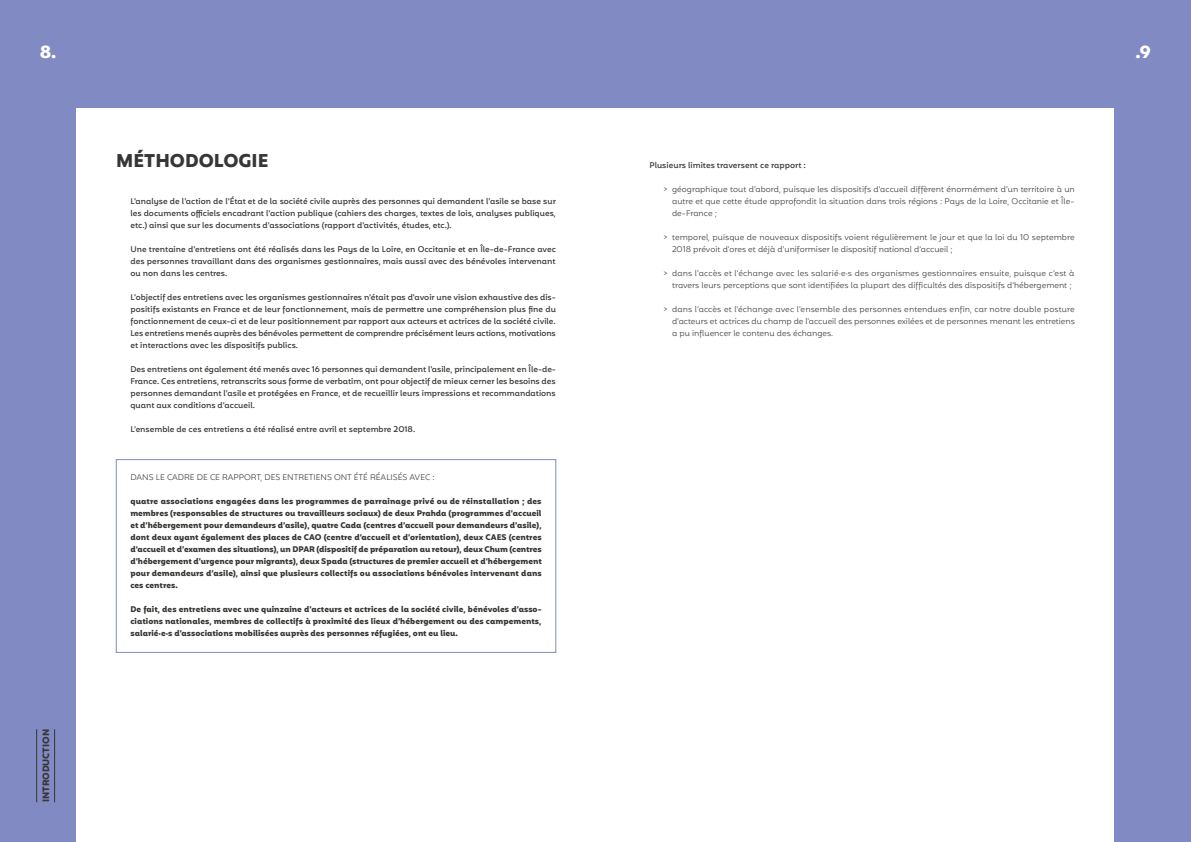
<style>
.page{position:relative;width:1191px;height:842px;background:#818ac3}
.page>*{position:absolute;margin:0;border:0;box-sizing:border-box;transform-origin:0 0}
.t1{font:700 18px "Mohr";color:#373634}
.t2{font:700 17px "Mohr";color:#fff}
.t3{font:700 9px "Mohr Alt";color:#373634}
.t4{font:500 8px/12px "Mohr Alt";color:#373634;text-align:justify}
.t5{font:700 8px/12px "Mohr Alt";color:#373634;text-align:justify}
.t6{font:300 8px/12px "Mohr Alt";color:#373634;text-align:justify}
</style>
<div class="page">
<div style="left:77px;top:108px;width:1037px;height:734px;background:#fff"></div>
<hr style="left:54px;top:729px;width:1px;height:73px;background:#373634">
<hr style="left:36px;top:729px;width:1px;height:73px;background:#373634">
<div style="left:116px;top:459px;width:440px;height:194px;border:1px solid #818ac3"></div>
<h2 class="t2" style="left:40px;top:42px;width:18px">8.</h2>
<h2 class="t2" style="left:1135px;top:42px;width:17px">.9</h2>
<p class="t3" style="left:41px;top:802px;width:75px;rotate:-90deg">INTRODUCTION</p>
<h1 class="t1" style="left:116px;top:150px;width:154px">MÉTHODOLOGIE</h1>
<p class="t4" style="left:130px;top:195px;width:427px">L’analyse de l’action de l’État et de la société civile auprès des personnes qui demandent l’asile se base sur les documents officiels encadrant l’action publique (cahiers des charges, textes de lois, analyses publiques, etc.) ainsi que sur les documents d’associations (rapport d’activités, études, etc.).</p>
<p class="t4" style="left:130px;top:243px;width:427px">Une trentaine d’entretiens ont été réalisés dans les Pays de la Loire, en Occitanie et en Île-de-France avec des personnes travaillant dans des organismes gestionnaires, mais aussi avec des bénévoles intervenant ou non dans les centres.</p>
<p class="t4" style="left:130px;top:291px;width:427px">L’objectif des entretiens avec les organismes gestionnaires n’était pas d’avoir une vision exhaustive des dis&shy;positifs existants en France et de leur fonctionnement, mais de permettre une compréhension plus fine du fonctionnement de ceux-ci et de leur positionnement par rapport aux acteurs et actrices de la société civile.<br>Les entretiens menés auprès des bénévoles permettent de comprendre précisément leurs actions, motivations et interactions avec les dispositifs publics.</p>
<p class="t4" style="left:130px;top:363px;width:427px">Des entretiens ont également été menés avec 16 personnes qui demandent l’asile, principalement en Île-de-France. Ces entretiens, retranscrits sous forme de verbatim, ont pour objectif de mieux cerner les besoins des personnes demandant l’asile et protégées en France, et de recueillir leurs impressions et recommandations quant aux conditions d’accueil.</p>
<p class="t4" style="left:130px;top:423px;width:286px">L’ensemble de ces entretiens a été réalisé entre avril et septembre 2018.</p>
<p class="t6" style="left:130px;top:472px;width:306px">DANS LE CADRE DE CE RAPPORT, DES ENTRETIENS ONT ÉTÉ RÉALISÉS AVEC :</p>
<p class="t5" style="left:130px;top:495px;width:413px">quatre associations engagées dans les programmes de parrainage privé ou de réinstallation ; des membres (responsables de structures ou travailleurs sociaux) de deux Prahda (programmes d’accueil et d’hébergement pour demandeurs d’asile), quatre Cada (centres d’accueil pour demandeurs d’asile), dont deux ayant également des places de CAO (centre d’accueil et d’orientation), deux CAES (centres d’accueil et d’examen des situations), un DPAR (dispositif de préparation au retour), deux Chum (centres d’hébergement d’urgence pour migrants), deux Spada (structures de premier accueil et d’hébergement pour demandeurs d’asile), ainsi que plusieurs collectifs ou associations bénévoles intervenant dans ces centres.</p>
<p class="t5" style="left:130px;top:603px;width:413px">De fait, des entretiens avec une quinzaine d’acteurs et actrices de la société civile, bénévoles d’asso&shy;ciations nationales, membres de collectifs à proximité des lieux d’hébergement ou des campements, salarié·e·s d’associations mobilisées auprès des personnes réfugiées, ont eu lieu.</p>
<p class="t4" style="left:649px;top:159px;width:158px">Plusieurs limites traversent ce rapport :</p>
<p class="t6" style="left:672px;top:184px;width:404px;text-indent:-9px">&gt; géographique tout d’abord, puisque les dispositifs d’accueil diffèrent énormément d’un territoire à un autre et que cette étude approfondit la situation dans trois régions : Pays de la Loire, Occitanie et Île&shy;de-France ;</p>
<p class="t6" style="left:672px;top:232px;width:404px;text-indent:-9px">&gt; temporel, puisque de nouveaux dispositifs voient régulièrement le jour et que la loi du 10 septembre<br>2018 prévoit d’ores et déjà d’uniformiser le dispositif national d’accueil ;</p>
<p class="t6" style="left:672px;top:268px;width:404px;text-indent:-9px">&gt; dans l’accès et l’échange avec les salarié·e·s des organismes gestionnaires ensuite, puisque c’est à travers leurs perceptions que sont identifiées la plupart des difficultés des dispositifs d’hébergement ;</p>
<p class="t6" style="left:672px;top:304px;width:404px;text-indent:-9px">&gt; dans l’accès et l’échange avec l’ensemble des personnes entendues enfin, car notre double posture d’acteurs et actrices du champ de l’accueil des personnes exilées et de personnes menant les entretiens a pu influencer le contenu des échanges.</p>
</div>
